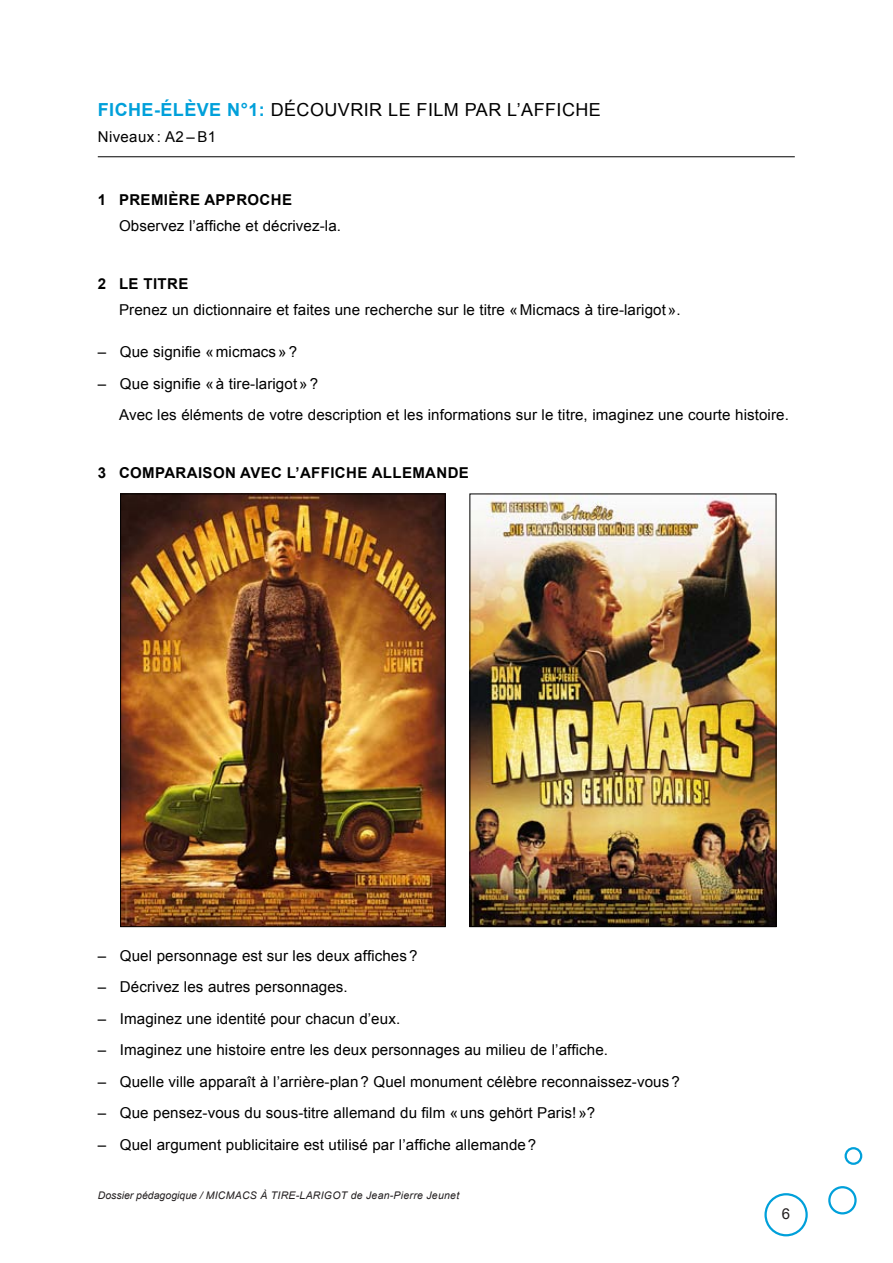
<style>
.page{position:relative;width:893px;height:1263px;background:#fff}
.page>*{position:absolute;margin:0;border:0;box-sizing:border-box;transform-origin:0 0}
.t1{font:700 18px "Arial";letter-spacing:.025em;color:#00a0da}
.t2{font:18px "Arial";color:#000}
.t3{font:15px/31.5px "Arial";letter-spacing:.005em;color:#000}
.t4{font:700 15px "Arial";letter-spacing:.025em;color:#000}
.t5{font:15px "Arial";letter-spacing:.025em;color:#000}
.t6{font:15px "Arial";color:#231f20}
.t7{font:italic 10.5px "Arial";letter-spacing:.025em;color:#231f20}
.s1{font-weight:400;color:#000}
</style>
<div class="page">
<div style="left:764px;top:1193px;width:44px;height:43px;border:2px solid #00a0da;border-radius:50%"></div>
<div style="left:828px;top:1186px;width:29px;height:28px;border:2px solid #00a0da;border-radius:50%"></div>
<svg style="left:846px;top:1148px;width:15px;height:16px"></svg>
<div style="left:844px;top:1147px;width:18px;height:18px;border:2px solid #00a0da;border-radius:50%"></div>
<hr style="left:98px;top:156px;width:697px;height:1px;background:#000">
<img style="left:122px;top:496px;width:322px;height:429px">
<div style="left:120px;top:494px;width:326px;height:433px;border:1px solid #000"></div>
<img style="left:471px;top:496px;width:303px;height:429px">
<div style="left:469px;top:494px;width:307px;height:433px;border:1px solid #000"></div>
<p class="t1" style="left:98px;top:97px;width:200px">FICHE-ÉLÈVE N°1: <span class="s1">Découvrir</span></p>
<p class="t2" style="left:388px;top:97px;width:40px">le film</p>
<p class="t2" style="left:465px;top:97px;width:13px">par</p>
<p class="t2" style="left:507px;top:97px;width:26px">l’affic</p>
<p class="t2" style="left:575px;top:97px;width:25px">he</p>
<p class="t5" style="left:98px;top:127px;width:120px">Niveaux : A2 – B1</p>
<p class="t4" style="left:98px;top:190px;width:42px">1 PREMI</p>
<p class="t4" style="left:168px;top:190px;width:59px">ÈRE APPROCHE</p>
<p class="t3" style="left:119px;top:210px;width:224px">Observez l’affiche et décrivez-la.</p>
<p class="t4" style="left:98px;top:274px;width:56px">2 LETITRE</p>
<p class="t3" style="left:119px;top:294px;width:563px">Prenez un dictionnaire et faites une recherche sur le titre «Micmacs à tire-larigot».</p>
<p class="t3" style="left:98px;top:336px;width:201px">–– Que signifie «micmacs»?</p>
<p class="t3" style="left:98px;top:368px;width:222px">–– Que signifie «à tire-larigot»?</p>
<p class="t3" style="left:119px;top:399px;width:671px">Avec les éléments de votre description et les informations sur le titre, imaginez une courte histoire.</p>
<p class="t4" style="left:98px;top:463px;width:45px">3 COMP</p>
<p class="t4" style="left:164px;top:463px;width:44px">ARAISON</p>
<p class="t4" style="left:240px;top:463px;width:22px">AVEC</p>
<p class="t4" style="left:287px;top:463px;width:35px">L’AFFICHE</p>
<p class="t4" style="left:372px;top:463px;width:23px">ALLEM</p>
<p class="t4" style="left:425px;top:463px;width:23px">ANDE</p>
<p class="t3" style="left:98px;top:940px;width:583px">–– Quel personnage est sur les deux affiches?<br>–– Décrivez les autres personnages.<br>–– Imaginez une identité pour chacun d’eux.<br>–– Imaginez une histoire entre les deux personnages au milieu de l’affiche.<br>–– Quelle ville apparaît à l’arrière-plan? Quel monument célèbre reconnaissez-vous? –– Que pensez-vous du sous-titre allemand du film «uns gehört Paris!»?<br>–– Quel argument publicitaire est utilisé par l’affiche allemande?</p>
<p class="t7" style="left:98px;top:1188px;width:363px">Dossier pédagogique / MICMACS À TIRE-LARIGOT de Jean-Pierre Jeunet</p>
<p class="t6" style="left:782px;top:1203px;width:10px">6</p>
</div>
